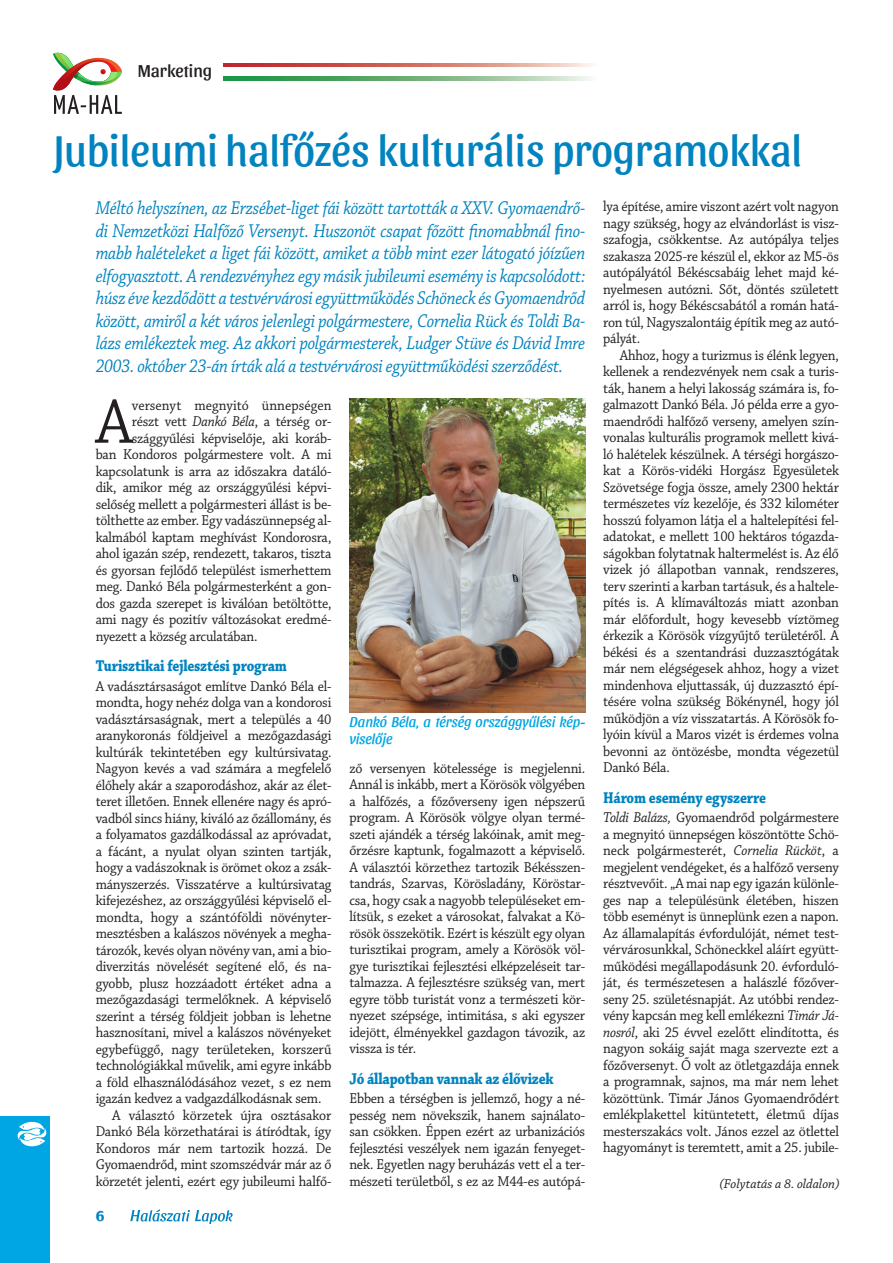
<style>
.page{position:relative;width:893px;height:1263px;background:#fff}
.page>*{position:absolute;margin:0;border:0;box-sizing:border-box;transform-origin:0 0}
.Elsőkenyér{font:65.7px "Chaparral Pro";color:#231f20;scale:.93 1}
.Főcím{font:45px "Sansita";color:#0083bf;scale:.95 1}
.Líd{font:italic 19.5px/22.5px "Chaparral Pro";letter-spacing:-.015em;color:#0083bf;text-align:justify;scale:.89 1}
.rovatcím{font:18px "Sansita";color:#231f20}
.Alcím{font:700 16.5px "Chaparral Pro";letter-spacing:-.015em;color:#0083bf;scale:.85 1}
.Kenyér{font:15px/16.5px "Chaparral Pro";letter-spacing:-.015em;color:#231f20;text-align:justify;scale:.93 1}
.Elsőkenyér-2{font:15px "Chaparral Pro";letter-spacing:-.015em;color:#231f20;scale:.93 1}
.Képaláírás{font:italic 15px/16.5px "Sansita";color:#00a6e4;scale:.95 1}
.Elsőkenyér-3{font:15px "Chaparral Pro";letter-spacing:.005em;color:#231f20;scale:.93 1}
.t1{font:700 15px "Sansita";color:#0083bf}
.Titulus{font:italic 13.5px "Chaparral Pro";color:#231f20}
.s1{font-style:italic}
</style>
<div class="page">
<svg style="left:53px;top:53px;width:69px;height:61px"></svg>
<svg style="left:130px;top:1209px;width:103px;height:15px"></svg>
<div style="left:0;top:1116px;width:50px;height:147px;background:#00a6e4"></div>
<svg style="left:18px;top:1122px;width:28px;height:24px"></svg>
<svg style="left:223px;top:64px;width:369px;height:3px"></svg>
<svg style="left:223px;top:77px;width:366px;height:3px"></svg>
<img style="left:349px;top:399px;width:236px;height:313px">
<p class="rovatcím" style="left:138px;top:61px;width:76px">Marketing</p>
<p class="Főcím" style="left:54px;top:125px;width:789px">Jubileumi halfőzés kulturális programokkal</p>
<p class="Líd" style="left:96px;top:198px;width:552px">Méltó helyszínen, az Erzsébet-liget fái között tartották a XXV. Gyomaendrő&shy;di Nemzetközi Halfőző Versenyt. Huszonöt csapat főzött finomabbnál fino&shy;mabb halételeket a liget fái között, amiket a több mint ezer látogató jóízűen elfogyasztott. A rendezvényhez egy másik jubileumi esemény is kapcsolódott: húsz éve kezdődött a testvérvárosi együttműködés Schöneck és Gyomaendrőd között, amiről a két város jelenlegi polgármestere, Cornelia Rück és Toldi Ba&shy;lázs emlékeztek meg. Az akkori polgármesterek, Ludger Stüve és Dávid Imre 2003. október 23-án írták alá a testvérvárosi együttműködési szerződést.</p>
<p class="Kenyér" style="left:603px;top:199px;width:255px">lya építése, amire viszont azért volt nagyon nagy szükség, hogy az elvándorlást is vis - szafogja, csökkentse. Az autópálya teljes szakasza 2025-re készül el, ekkor az M5-ös autópályától Békéscsabáig lehet majd ké&shy;nyelmesen autózni. Sőt, döntés született arról is, hogy Békéscsabától a román hatá&shy;ron túl, Nagyszalontáig építik meg az autó&shy;pályát.</p>
<p class="Kenyér" style="left:603px;top:347px;width:255px;text-indent:17px">Ahhoz, hogy a turizmus is élénk legyen, kellenek a rendezvények nem csak a turis&shy;ták, hanem a helyi lakosság számára is, fo&shy;galmazott Dankó Béla. Jó példa erre a gyo&shy;maendrődi halfőző verseny, amelyen szín&shy;vonalas kulturális programok mellett kivá&shy;ló halételek készülnek. A térségi horgászo&shy;kat a Körös-vidéki Horgász Egyesületek Szövetsége fogja össze, amely 2300 hektár természetes víz kezelője, és 332 kilométer hosszú folyamon látja el a haltelepítési fel&shy;adatokat, e mellett 100 hektáros tógazda&shy;ságokban folytatnak haltermelést is. Az élő vizek jó állapotban vannak, rendszeres, terv szerinti a karban tartásuk, és a haltele&shy;pítés is. A klímaváltozás miatt azonban már előfordult, hogy kevesebb víztömeg érkezik a Körösök vízgyűjtő területéről. A békési és a szentandrási duzzasztógátak már nem elégségesek ahhoz, hogy a vizet mindenhova eljuttassák, új duzzasztó épí&shy;tésére volna szükség Bökénynél, hogy jól működjön a víz visszatartás. A Körösök fo&shy;lyóin kívül a Maros vizét is érdemes volna bevonni az öntözésbe, mondta végezetül Dankó Béla.</p>
<p class="Alcím" style="left:603px;top:788px;width:193px">Három esemény egyszerre</p>
<p class="Kenyér" style="left:603px;top:810px;width:255px"><span class="s1">Toldi Balázs,</span> Gyomaendrőd polgármestere a megnyitó ünnepségen köszöntötte Schö&shy;neck polgármesterét, <span class="s1">Cornelia Rücköt</span>, a megjelent vendégeket, és a halfőző verseny résztvevőit. „A mai nap egy igazán különle&shy;ges nap a településünk életében, hiszen több eseményt is ünneplünk ezen a napon.<br>Az államalapítás évfordulóját, német test&shy;vérvárosunkkal, Schöneckkel aláírt együtt&shy;működési megállapodásunk 20. évforduló&shy;ját, és természetesen a halászlé főzőver&shy;seny 25. születésnapját. Az utóbbi rendez&shy;vény kapcsán meg kell emlékezni <span class="s1">Timár Já&shy;nosról</span>, aki 25 évvel ezelőtt elindította, és nagyon sokáig saját maga szervezte ezt a főzőversenyt. Ő volt az ötletgazdája ennek a programnak, sajnos, ma már nem lehet közöttünk. Timár János Gyomaendrődért emlékplakettel kitüntetett, életmű díjas mesterszakács volt. János ezzel az ötlettel hagyományt is teremtett, amit a 25. jubile-</p>
<p class="Elsőkenyér" style="left:96px;top:385px;width:41px">A</p>
<p class="Elsőkenyér-3" style="left:132px;top:397px;width:216px">versenyt megnyitó ünnepségen</p>
<p class="Elsőkenyér-2" style="left:132px;top:413px;width:216px">részt vett <span class="s1">Dankó Béla</span>, a térség or-</p>
<p class="Elsőkenyér-2" style="left:132px;top:430px;width:216px">szággyűlési képviselője, aki koráb-</p>
<p class="Elsőkenyér-2" style="left:96px;top:446px;width:255px">ban Kondoros polgármestere volt. A mi</p>
<p class="Elsőkenyér-2" style="left:96px;top:463px;width:255px">kapcsolatunk is arra az időszakra datáló-</p>
<p class="Elsőkenyér-2" style="left:96px;top:479px;width:255px">dik, amikor még az országgyűlési képvi-</p>
<p class="Elsőkenyér-2" style="left:96px;top:496px;width:255px">selőség mellett a polgármesteri állást is be-</p>
<p class="Elsőkenyér-2" style="left:96px;top:512px;width:255px">tölthette az ember. Egy vadászünnepség al-</p>
<p class="Elsőkenyér-2" style="left:96px;top:529px;width:255px">kalmából kaptam meghívást Kondorosra,</p>
<p class="Elsőkenyér-2" style="left:96px;top:545px;width:255px">ahol igazán szép, rendezett, takaros, tiszta</p>
<p class="Elsőkenyér-2" style="left:96px;top:562px;width:255px">és gyorsan fejlődő települést ismerhettem</p>
<p class="Elsőkenyér-2" style="left:96px;top:578px;width:255px">meg. Dankó Béla polgármesterként a gon-</p>
<p class="Elsőkenyér-2" style="left:96px;top:595px;width:255px">dos gazda szerepet is kiválóan betöltötte,</p>
<p class="Elsőkenyér-2" style="left:96px;top:611px;width:255px">ami nagy és pozitív változásokat eredmé-</p>
<p class="Elsőkenyér-2" style="left:96px;top:628px;width:176px">nyezett a község arculatában.</p>
<p class="Alcím" style="left:96px;top:656px;width:226px">Turisztikai fejlesztési program</p>
<p class="Kenyér" style="left:96px;top:678px;width:255px">A vadásztársaságot említve Dankó Béla el&shy;mondta, hogy nehéz dolga van a kondorosi vadásztársaságnak, mert a település a 40 aranykoronás földjeivel a mezőgazdasági kultúrák tekintetében egy kultúrsivatag.<br>Nagyon kevés a vad számára a megfelelő élőhely akár a szaporodáshoz, akár az élet&shy;teret illetően. Ennek ellenére nagy és apró&shy;vadból sincs hiány, kiváló az őzállomány, és a folyamatos gazdálkodással az apróvadat, a fácánt, a nyulat olyan szinten tartják, hogy a vadászoknak is örömet okoz a zsák&shy;mányszerzés. Visszatérve a kultúrsivatag kifejezéshez, az országgyűlési képviselő el&shy;mondta, hogy a szántóföldi növényter&shy;mesztésben a kalászos növények a megha&shy;tározók, kevés olyan növény van, ami a bio&shy;diverzitás növelését segítené elő, és na&shy;gyobb, plusz hozzáadott értéket adna a mezőgazdasági termelőknek. A képviselő szerint a térség földjeit jobban is lehetne hasznosítani, mivel a kalászos növényeket egybefüggő, nagy területeken, korszerű technológiákkal művelik, ami egyre inkább a föld elhasználódásához vezet, s ez nem igazán kedvez a vadgazdálkodásnak sem.</p>
<p class="Kenyér" style="left:96px;top:1107px;width:255px;text-indent:17px">A választó körzetek újra osztásakor Dankó Béla körzethatárai is átíródtak, így Kondoros már nem tartozik hozzá. De Gyomaendrőd, mint szomszédvár már az ő körzetét jelenti, ezért egy jubileumi halfő-</p>
<p class="Képaláírás" style="left:349px;top:714px;width:250px">Dankó Béla, a térség országgyűlési kép&shy;viselője</p>
<p class="Kenyér" style="left:349px;top:760px;width:255px">ző versenyen kötelessége is megjelenni.<br>Annál is inkább, mert a Körösök völgyében a halfőzés, a főzőverseny igen népszerű program. A Körösök völgye olyan termé&shy;szeti ajándék a térség lakóinak, amit meg&shy;őrzésre kaptunk, fogalmazott a képviselő.<br>A választói körzethez tartozik Békésszen&shy;tandrás, Szarvas, Körösladány, Köröstar&shy;csa, hogy csak a nagyobb településeket em&shy;lítsük, s ezeket a városokat, falvakat a Kö&shy;rösök összekötik. Ezért is készült egy olyan turisztikai program, amely a Körösök völ&shy;gye turisztikai fejlesztési elképzeléseit tar&shy;talmazza. A fejlesztésre szükség van, mert egyre több turistát vonz a természeti kör&shy;nyezet szépsége, intimitása, s aki egyszer idejött, élményekkel gazdagon távozik, az vissza is tér.</p>
<p class="Alcím" style="left:349px;top:1069px;width:242px">Jó állapotban vannak az élővizek</p>
<p class="Kenyér" style="left:349px;top:1091px;width:255px">Ebben a térségben is jellemző, hogy a né&shy;pesség nem növekszik, hanem sajnálato&shy;san csökken. Éppen ezért az urbanizációs fejlesztési veszélyek nem igazán fenyeget&shy;nek. Egyetlen nagy beruházás vett el a ter&shy;mészeti területből, s ez az M44-es autópá-</p>
<p class="Titulus" style="left:719px;top:1176px;width:122px">(Folytatás a 8. oldalon)</p>
<p class="t1" style="left:96px;top:1207px;width:10px">6</p>
</div>
